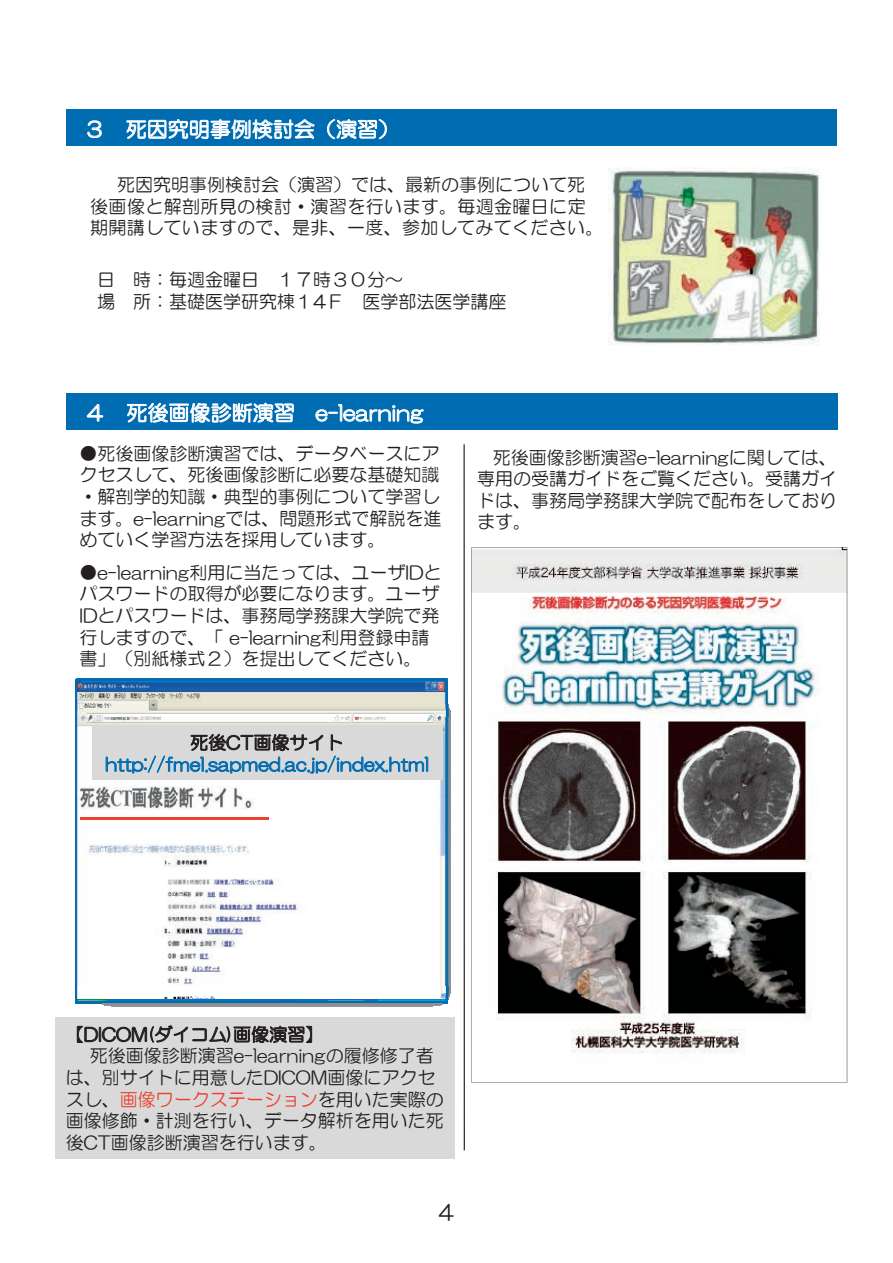
<style>
.page{position:relative;width:893px;height:1263px;background:#fff}
.page>*{position:absolute;margin:0;border:0;box-sizing:border-box;transform-origin:0 0}
.t1{font:21.3px "HG Maru Gothic MPRO";color:#231f20}
.t2{font:21px "HG Maru Gothic MPRO";letter-spacing:.005em;color:#fff}
.t3{font:18px/21.6px "HG Maru Gothic MPRO";color:#231f20;text-align:justify}
.t4{font:18px/21.6px "HG Maru Gothic MPRO";letter-spacing:.02em;color:#231f20}
.t5{font:18px "HG Maru Gothic MPRO";letter-spacing:.005em;color:#006cb2}
.t6{font:18px "HG Maru Gothic MPRO";color:#ed412e}
.s1{color:#231f20}
</style>
<div class="page">
<div style="left:66px;top:110px;width:771px;height:36px;background:#006cb2"></div>
<svg style="left:88px;top:120px;width:14px;height:18px"></svg>
<svg style="left:126px;top:119px;width:189px;height:20px"></svg>
<svg style="left:327px;top:119px;width:60px;height:20px"></svg>
<div style="left:67px;top:393px;width:771px;height:37px;background:#006cb2"></div>
<svg style="left:87px;top:404px;width:16px;height:18px"></svg>
<svg style="left:127px;top:403px;width:167px;height:20px"></svg>
<svg style="left:316px;top:404px;width:108px;height:20px"></svg>
<hr style="left:463px;top:444px;width:2px;height:706px;background:#231f20">
<img style="left:76px;top:678px;width:375px;height:315px">
<img style="left:76px;top:993px;width:373px;height:11px">
<div style="left:92px;top:725px;width:350px;height:54px;background:#d9d9d9"></div>
<svg style="left:106px;top:756px;width:41px;height:17px"></svg>
<div style="left:148px;top:756px;width:8px;height:16px;border:1px solid #006cb2"></div>
<div style="left:157px;top:756px;width:8px;height:16px;border:1px solid #006cb2"></div>
<svg style="left:166px;top:734px;width:262px;height:39px"></svg>
<div style="left:55px;top:1017px;width:400px;height:142px;background:#d9d9d9"></div>
<svg style="left:77px;top:1025px;width:235px;height:18px"></svg>
<hr style="left:80px;top:817px;width:188px;height:3px;background:#ed412e">
<svg style="left:471px;top:547px;width:376px;height:536px"></svg>
<img style="left:608px;top:167px;width:212px;height:178px">
<p class="t2" style="left:84px;top:119px;width:317px">３ 死因究明事例検討会（演習）</p>
<p class="t4" style="left:90px;top:174px;width:515px;text-indent:27px">死因究明事例検討会（演習）では、最新の事例について死後画像と解剖所見の検討・演習を行います。毎週金曜日に定期開講していますので、是非、一度、参加してみてください。</p>
<p class="t3" style="left:97px;top:269px;width:411px">日 時：毎週金曜日 １７時３０分～<br>場 所：基礎医学研究棟１4Ｆ 医学部法医学講座</p>
<p class="t2" style="left:84px;top:402px;width:341px">４ 死後画像診断演習 e-learning</p>
<p class="t3" style="left:79px;top:442px;width:363px">●死後画像診断演習では、データベースにアクセスして、死後画像診断に必要な基礎知識・解剖学的知識・典型的事例について学習します。e-learningでは、問題形式で解説を進めていく学習方法を採用しています。</p>
<p class="t3" style="left:79px;top:561px;width:364px;text-align:left">●e-learning利用に当たっては、ユーザIDとパスワードの取得が必要になります。ユーザ<br>IDとパスワードは、事務局学務課大学院で発行しますので、「 e-learning利用登録申請書」（別紙様式２）を提出してください。</p>
<p class="t3" style="left:190px;top:732px;width:155px">死後CT画像サイト</p>
<p class="t5" style="left:105px;top:755px;width:325px">http://fmel.sapmed.ac.jp/index.html</p>
<p class="t3" style="left:477px;top:446px;width:361px;text-indent:16px">死後画像診断演習e-learningに関しては、専用の受講ガイドをご覧ください。受講ガイドは、事務局学務課大学院で配布をしております。</p>
<p class="t3" style="left:66px;top:1023px;width:259px">【DICOM(ダイコム)画像演習】</p>
<p class="t3" style="left:90px;top:1045px;width:345px">死後画像診断演習e-learningの履修修了者</p>
<p class="t3" style="left:66px;top:1067px;width:371px">は、別サイトに用意したDICOM画像にアクセ</p>
<p class="t6" style="left:66px;top:1090px;width:379px"><span class="s1">スし、</span>画像ワークステーション<span class="s1">を用いた実際の</span></p>
<p class="t3" style="left:66px;top:1110px;width:379px">画像修飾・計測を行い、データ解析を用いた死</p>
<p class="t3" style="left:66px;top:1131px;width:263px">後CT画像診断演習を行います。</p>
<p class="t1" style="left:439px;top:1201px;width:17px">4</p>
</div>
